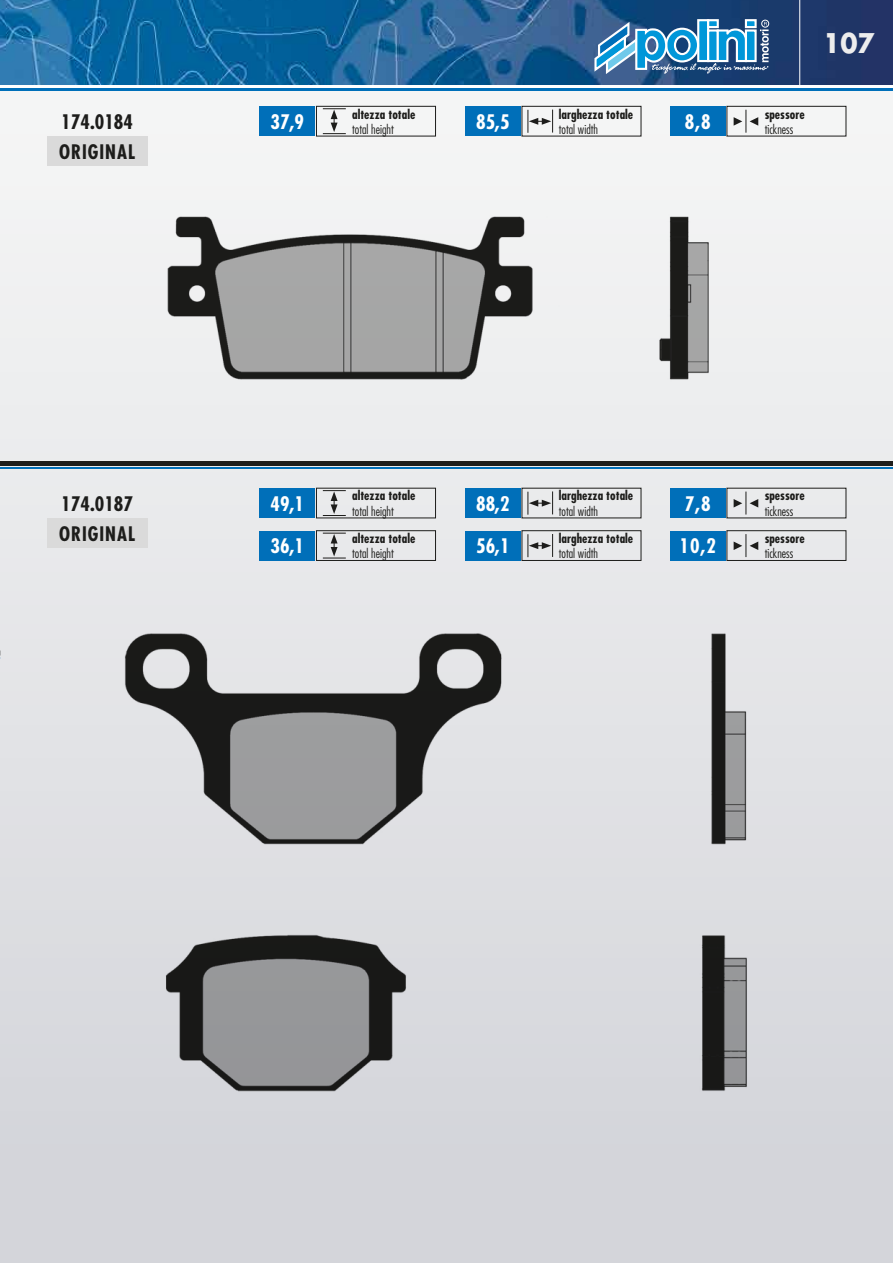
<style>
.page{position:relative;width:893px;height:1263px;background:#fff}
.page>*{position:absolute;margin:0;border:0;box-sizing:border-box;transform-origin:0 0}
.t1{font:700 26.4px "Futura LT";color:#ededed;scale:.95 1}
.t2{font:700 condensed 19.5px "Futura LT";color:#fff}
.t3{font:700 condensed 19.5px "Futura LT";letter-spacing:.05em;color:#1d1d1b}
.t4{font:700 condensed 12.75px "Futura LT";color:#1d1d1b}
.t5{font:300 condensed 12.75px "Futura LT";color:#1d1d1b}
</style>
<div class="page">
<div style="left:0;top:90px;width:893px;height:1173px;background:linear-gradient(to bottom,#f5f5f5,#d2d3d8)"></div>
<img style="left:0;top:0;width:893px;height:85px">
<hr style="left:0;top:88px;width:893px;height:2px;background:#006fb9">
<svg style="left:707px;top:19px;width:12px;height:1px"></svg>
<svg style="left:745px;top:19px;width:12px;height:1px"></svg>
<svg style="left:593px;top:20px;width:176px;height:56px;background:#4e8bb6"></svg>
<hr style="left:799px;top:0;width:1px;height:85px;background:#fff">
<img style="left:143px;top:160px;width:607px;height:257px">
<img style="left:69px;top:566px;width:783px;height:568px">
<hr style="left:0;top:461px;width:893px;height:4px;background:#1d1d1b">
<hr style="left:0;top:467px;width:893px;height:2px;background:#006fb9">
<div style="left:47px;top:518px;width:101px;height:30px;background:#dadada"></div>
<div style="left:670px;top:488px;width:55px;height:30px;background:#006fb9"></div>
<svg style="left:734px;top:492px;width:24px;height:22px"></svg>
<div style="left:465px;top:488px;width:55px;height:30px;background:#006fb9"></div>
<svg style="left:528px;top:491px;width:25px;height:24px"></svg>
<div style="left:260px;top:488px;width:55px;height:30px;background:#006fb9"></div>
<svg style="left:323px;top:490px;width:23px;height:26px"></svg>
<div style="left:47px;top:136px;width:101px;height:30px;background:#dadada"></div>
<div style="left:670px;top:106px;width:55px;height:30px;background:#006fb9"></div>
<div style="left:727px;top:106px;width:119px;height:30px;border:1px solid #1d1d1b"></div>
<svg style="left:734px;top:110px;width:24px;height:23px"></svg>
<div style="left:465px;top:106px;width:55px;height:30px;background:#006fb9"></div>
<div style="left:522px;top:106px;width:119px;height:30px;border:1px solid #1d1d1b"></div>
<svg style="left:528px;top:110px;width:25px;height:23px"></svg>
<div style="left:260px;top:106px;width:55px;height:30px;background:#006fb9"></div>
<div style="left:316px;top:106px;width:120px;height:30px;border:1px solid #1d1d1b"></div>
<svg style="left:323px;top:108px;width:23px;height:26px"></svg>
<div style="left:670px;top:531px;width:55px;height:29px;background:#006fb9"></div>
<div style="left:727px;top:530px;width:119px;height:31px;border:1px solid #1d1d1b"></div>
<svg style="left:734px;top:534px;width:24px;height:23px"></svg>
<div style="left:465px;top:531px;width:55px;height:29px;background:#006fb9"></div>
<div style="left:522px;top:530px;width:119px;height:31px;border:1px solid #1d1d1b"></div>
<svg style="left:528px;top:534px;width:25px;height:23px"></svg>
<div style="left:260px;top:531px;width:55px;height:29px;background:#006fb9"></div>
<div style="left:316px;top:530px;width:120px;height:31px;border:1px solid #1d1d1b"></div>
<svg style="left:323px;top:533px;width:23px;height:26px"></svg>
<p class="t4" style="left:352px;top:106px;width:65px">altezza totale</p>
<p class="t5" style="left:352px;top:122px;width:43px">total height</p>
<h2 class="t2" style="left:476px;top:110px;width:35px">85,5</h2>
<p class="t4" style="left:559px;top:106px;width:76px">larghezza totale</p>
<h2 class="t3" style="left:61px;top:110px;width:73px">174.0184</h2>
<h2 class="t2" style="left:685px;top:110px;width:27px">8,8</h2>
<p class="t4" style="left:765px;top:106px;width:42px">spessore</p>
<h2 class="t2" style="left:271px;top:110px;width:35px">37,9</h2>
<p class="t5" style="left:559px;top:122px;width:41px">total width</p>
<p class="t5" style="left:765px;top:122px;width:30px">tickness</p>
<h2 class="t3" style="left:59px;top:140px;width:77px">ORIGINAL</h2>
<h1 class="t1" style="left:823px;top:26px;width:56px">107</h1>
<p class="t4" style="left:352px;top:488px;width:65px">altezza totale</p>
<p class="t5" style="left:352px;top:503px;width:43px">total height</p>
<h2 class="t2" style="left:476px;top:491px;width:35px">88,2</h2>
<p class="t4" style="left:559px;top:488px;width:76px">larghezza totale</p>
<h2 class="t3" style="left:61px;top:492px;width:73px">174.0187</h2>
<h2 class="t2" style="left:685px;top:491px;width:27px">7,8</h2>
<p class="t4" style="left:765px;top:488px;width:42px">spessore</p>
<h2 class="t2" style="left:271px;top:491px;width:35px">49,1</h2>
<p class="t5" style="left:559px;top:503px;width:41px">total width</p>
<p class="t5" style="left:765px;top:503px;width:30px">tickness</p>
<h2 class="t3" style="left:59px;top:521px;width:77px">ORIGINAL</h2>
<h2 class="t2" style="left:271px;top:534px;width:35px">36,1</h2>
<p class="t4" style="left:352px;top:530px;width:65px">altezza totale</p>
<p class="t5" style="left:352px;top:546px;width:43px">total height</p>
<h2 class="t2" style="left:476px;top:534px;width:35px">56,1</h2>
<p class="t4" style="left:559px;top:530px;width:76px">larghezza totale</p>
<p class="t5" style="left:559px;top:546px;width:41px">total width</p>
<h2 class="t2" style="left:680px;top:534px;width:38px">10,2</h2>
<p class="t4" style="left:765px;top:530px;width:42px">spessore</p>
<p class="t5" style="left:765px;top:546px;width:30px">tickness</p>
</div>
